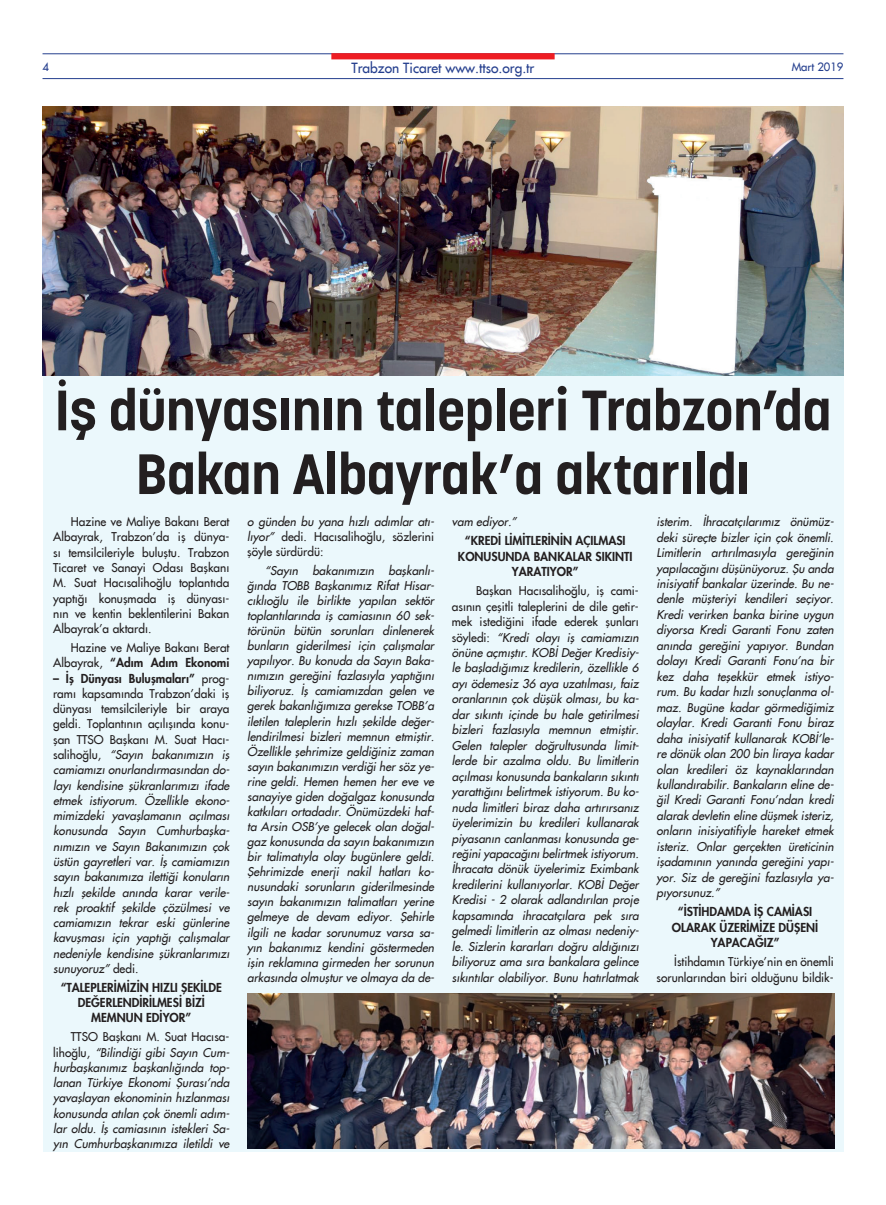
<style>
.page{position:relative;width:886px;height:1205px;background:#fff}
.page>*{position:absolute;margin:0;border:0;box-sizing:border-box;transform-origin:0 0}
.t1{font:700 56.25px/63.8px "Korolev";color:#231f20;text-align:center}
.t2{font:13.75px "Beatles";color:#253f8e}
.t3{font:italic 11.88px/15.5px "Beatles";color:#231f20;text-align:justify}
.t4{font:11.88px/15.2px "Beatles";color:#231f20;text-align:justify}
.t5{font:800 11.88px/15.5px "Beatles";color:#231f20;text-align:center}
.t6{font:11.25px "Beatles";color:#253f8e}
.s1{font-weight:800}
.s2{font-weight:800;font-style:normal}
.s3{font-style:normal}
.s4{font-style:italic}
</style>
<div class="page">
<hr style="left:43px;top:53px;width:800px;height:1px;background:#253f8e">
<hr style="left:43px;top:78px;width:800px;height:1px;background:#253f8e">
<div style="left:331px;top:53px;width:224px;height:6px;background:#ee1d23"></div>
<div style="left:43px;top:106px;width:800px;height:1046px;background:#ebf8fc"></div>
<img style="left:247px;top:993px;width:587px;height:155px">
<img style="left:43px;top:106px;width:800px;height:270px">
<p class="t6" style="left:43px;top:60px;width:8px">4</p>
<p class="t2" style="left:351px;top:59px;width:184px">Trabzon Ticaret www.ttso.org.tr</p>
<p class="t6" style="left:792px;top:60px;width:53px">Mart 2019</p>
<h1 class="t1" style="left:55px;top:379px;width:778px">İş dünyasının talepleri Trabzon’da<br>Bakan Albayrak’a aktarıldı</h1>
<p class="t4" style="left:53px;top:514px;width:178px;text-indent:18px">Hazine ve Maliye Bakanı Berat Albayrak, Trabzon’da iş dünya&shy;sı temsilcileriyle buluştu. Trabzon Ticaret ve Sanayi Odası Başkanı M. Suat Hacısalihoğlu toplantıda yaptığı konuşmada iş dünyası&shy;nın ve kentin beklentilerini Bakan Albayrak’a aktardı.</p>
<p class="t4" style="left:53px;top:640px;width:178px;text-align:right">Hazine ve Maliye Bakanı Berat<br>Albayrak, <span class="s1">“Adım Adım Ekonomi</span></p>
<p class="t3" style="left:53px;top:670px;width:178px"><span class="s2">– İş Dünyası Buluşmaları”</span> <span class="s3">prog&shy;ramı kapsamında Trabzon’daki iş dünyası temsilcileriyle bir araya geldi. Toplantının açılışında konu&shy;şan TTSO Başkanı M. Suat Hacı&shy;salihoğlu,</span> “Sayın bakanımızın iş camiamızı onurlandırmasından do&shy;layı kendisine şükranlarımızı ifade etmek istiyorum. Özellikle ekono&shy;mimizdeki yavaşlamanın açılması konusunda Sayın Cumhurbaşka&shy;nımızın ve Sayın Bakanımızın çok üstün gayretleri var. İş camiamızın sayın bakanımıza ilettiği konuların hızlı şekilde anında karar verile&shy;rek proaktif şekilde çözülmesi ve camiamızın tekrar eski günlerine kavuşması için yaptığı çalışmalar nedeniyle kendisine şükranlarımızı sunuyoruz” <span class="s3">dedi.</span></p>
<p class="t5" style="left:61px;top:979px;width:163px">“TALEPLERİMİZİN HIZLI ŞEKİLDE<br>DEĞERLENDİRİLMESİ BİZİ<br>MEMNUN EDİYOR”</p>
<p class="t3" style="left:53px;top:1029px;width:178px;text-indent:18px"><span class="s3">TTSO Başkanı M. Suat Hacısa&shy;lihoğlu,</span> “Bilindiği gibi Sayın Cum&shy;hurbaşkanımız başkanlığında top&shy;lanan Türkiye Ekonomi Şurası’nda yavaşlayan ekonominin hızlanması konusunda atılan çok önemli adım&shy;lar oldu. İş camiasının istekleri Sa&shy;yın Cumhurbaşkanımıza iletildi ve</p>
<p class="t3" style="left:656px;top:514px;width:179px">isterim. İhracatçılarımız önümüz&shy;deki süreçte bizler için çok önemli.<br>Limitlerin artırılmasıyla gereğinin yapılacağını düşünüyoruz. Şu anda inisiyatif bankalar üzerinde. Bu ne&shy;denle müşteriyi kendileri seçiyor.<br>Kredi verirken banka birine uygun diyorsa Kredi Garanti Fonu zaten anında gereğini yapıyor. Bundan dolayı Kredi Garanti Fonu’na bir kez daha teşekkür etmek istiyo&shy;rum. Bu kadar hızlı sonuçlanma ol&shy;maz. Bugüne kadar görmediğimiz olaylar. Kredi Garanti Fonu biraz daha inisiyatif kullanarak KOBİ’le&shy;re dönük olan 200 bin liraya kadar olan kredileri öz kaynaklarından kullandırabilir. Bankaların eline de&shy;ğil Kredi Garanti Fonu’ndan kredi alarak devletin eline düşmek isteriz, onların inisiyatifiyle hareket etmek isteriz. Onlar gerçekten üreticinin işadamının yanında gereğini yapı&shy;yor. Siz de gereğini fazlasıyla ya&shy;pıyorsunuz.”</p>
<p class="t5" style="left:672px;top:904px;width:148px">“İSTİHDAMDA İŞ CAMİASI<br>OLARAK ÜZERİMİZE DÜŞENİ<br>YAPACAĞIZ”</p>
<p class="t4" style="left:656px;top:954px;width:179px;text-align:right">İstihdamın Türkiye’nin en önemli sorunlarından biri olduğunu bildik-</p>
<p class="t4" style="left:247px;top:514px;width:188px"><span class="s4">o günden bu yana hızlı adımlar atı&shy;lıyor”</span> dedi. Hacısalihoğlu, sözlerini şöyle sürdürdü:</p>
<p class="t3" style="left:247px;top:563px;width:188px;line-height:15.1px;text-indent:18px">“Sayın bakanımızın başkanlı&shy;ğında TOBB Başkanımız Rifat Hisar&shy;cıklıoğlu ile birlikte yapılan sektör toplantılarında iş camiasının 60 sek&shy;törünün bütün sorunları dinlenerek bunların giderilmesi için çalışmalar yapılıyor. Bu konuda da Sayın Baka&shy;nımızın gereğini fazlasıyla yaptığını biliyoruz. İş camiamızdan gelen ve gerek bakanlığımıza gerekse TOBB’a iletilen taleplerin hızlı şekilde değer&shy;lendirilmesi bizleri memnun etmiştir.<br>Özellikle şehrimize geldiğiniz zaman sayın bakanımızın verdiği her söz ye&shy;rine geldi. Hemen hemen her eve ve sanayiye giden doğalgaz konusunda katkıları ortadadır. Önümüzdeki haf&shy;ta Arsin OSB’ye gelecek olan doğal&shy;gaz konusunda da sayın bakanımızın bir talimatıyla olay bugünlere geldi.<br>Şehrimizde enerji nakil hatları ko&shy;nusundaki sorunların giderilmesinde sayın bakanımızın talimatları yerine gelmeye de devam ediyor. Şehirle ilgili ne kadar sorunumuz varsa sa&shy;yın bakanımız kendini göstermeden işin reklamına girmeden her sorunun arkasında olmuştur ve olmaya da de-</p>
<p class="t3" style="left:452px;top:514px;width:66px">vam ediyor.”</p>
<p class="t5" style="left:458px;top:533px;width:176px">“KREDİ LİMİTLERİNİN AÇILMASI<br>KONUSUNDA BANKALAR SIKINTI<br>YARATIYOR”</p>
<p class="t3" style="left:452px;top:583px;width:188px;text-indent:24px"><span class="s3">Başkan Hacısalihoğlu, iş cami&shy;asının çeşitli taleplerini de dile getir&shy;mek istediğini ifade ederek şunları söyledi:</span> “Kredi olayı iş camiamızın önüne açmıştır. KOBİ Değer Kredisiy&shy;le başladığımız kredilerin, özellikle 6 ayı ödemesiz 36 aya uzatılması, faiz oranlarının çok düşük olması, bu ka&shy;dar sıkıntı içinde bu hale getirilmesi bizleri fazlasıyla memnun etmiştir.<br>Gelen talepler doğrultusunda limit&shy;lerde bir azalma oldu. Bu limitlerin açılması konusunda bankaların sıkıntı yarattığını belirtmek istiyorum. Bu ko&shy;nuda limitleri biraz daha artırırsanız üyelerimizin bu kredileri kullanarak piyasanın canlanması konusunda ge&shy;reğini yapacağını belirtmek istiyorum.<br>İhracata dönük üyelerimiz Eximbank kredilerini kullanıyorlar. KOBİ Değer Kredisi - 2 olarak adlandırılan proje kapsamında ihracatçılara pek sıra gelmedi limitlerin az olması nedeniy&shy;le. Sizlerin kararları doğru aldığınızı biliyoruz ama sıra bankalara gelince sıkıntılar olabiliyor. Bunu hatırlatmak</p>
</div>
